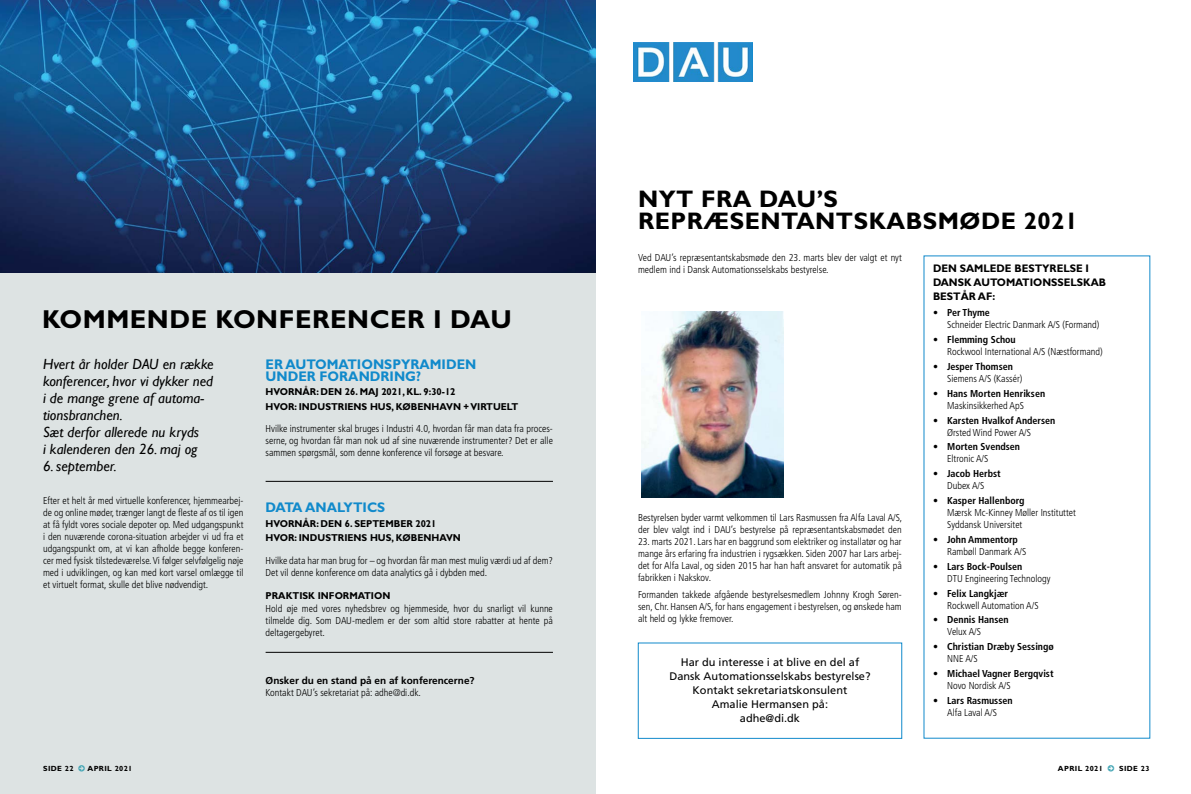
<style>
.page{position:relative;width:1191px;height:794px;background:#fff}
.page>*{position:absolute;margin:0;border:0;box-sizing:border-box;transform-origin:0 0}
.t1{font:700 26px "Gill Sans";letter-spacing:.02em;color:#000}
.t2{font:700 24px/22px "Gill Sans";letter-spacing:.02em;color:#000}
.t3{font:italic 14.7px/17px "Gill Sans";color:#000}
.t4{font:700 14px/12px "Gill Sans";color:#118acb;scale:.95 1}
.t5{font:11px/14px "Frutiger";color:#000;text-align:center}
.t6{font:700 11px/14px "Gill Sans";color:#000;scale:.95 1}
.t7{font:300 condensed 10px/12px "Frutiger";color:#000}
.t8{font:700 condensed 10px/12px "Frutiger";color:#000}
.t9{font:700 10px/14.8px "Gill Sans";color:#000;scale:.95 1}
.t10{font:700 10px "Frutiger";color:#000}
.t11{font:700 7.5px "Gill Sans";letter-spacing:.05em;color:#000}
.s1{font-weight:400}
.s2{font-weight:700}
.s3{font-weight:300}
</style>
<div class="page">
<div style="left:0;top:272px;width:595px;height:522px;background:#dde3e3"></div>
<img style="left:0;top:0;width:595px;height:272px">
<img style="left:641px;top:312px;width:142px;height:185px">
<div style="left:638px;top:642px;width:264px;height:97px;background:#fff;border:1px solid #118acb"></div>
<img style="left:633px;top:43px;width:119px;height:38px">
<hr style="left:266px;top:481px;width:287px;height:1px;background:#000">
<hr style="left:266px;top:652px;width:287px;height:1px;background:#000">
<h1 class="t1" style="left:42px;top:303px;width:471px">KOMMENDE KONFERENCER I DAU</h1>
<h3 class="t3" style="left:43px;top:356px;width:172px">Hvert år holder DAU en række konferencer, hvor vi dykker ned i de mange grene af automa&shy;tionsbranchen.<br>Sæt derfor allerede nu kryds<br>i kalenderen den 26. maj og</h3>
<h3 class="t3" style="left:43px;top:458px;width:75px">6. september.</h3>
<p class="t7" style="left:43px;top:495px;width:202px;text-align:justify">Efter et helt år med virtuelle konferencer, hjemmearbej&shy;de og online møder, trænger langt de fleste af os til igen at få fyldt vores sociale depoter op. Med udgangspunkt i den nuværende corona-situation arbejder vi ud fra et udgangspunkt om, at vi kan afholde begge konferen&shy;cer med fysisk tilstedeværelse. Vi følger selvfølgelig nøje med i udviklingen, og kan med kort varsel omlægge til et virtuelt format, skulle det blive nødvendigt.</p>
<h3 class="t4" style="left:266px;top:357px;width:223px">ER AUTOMATIONSPYRAMIDEN<br>UNDER FORANDRING?</h3>
<p class="t9" style="left:266px;top:384px;width:268px">HVORNÅR: DEN 26. MAJ 2021, KL. 9:30-12<br>HVOR: INDUSTRIENS HUS, KØBENHAVN + VIRTUELT</p>
<p class="t7" style="left:266px;top:423px;width:289px;text-align:justify">Hvilke instrumenter skal bruges i Industri 4.0, hvordan får man data fra proces&shy;serne, og hvordan får man nok ud af sine nuværende instrumenter? Det er alle sammen spørgsmål, som denne konference vil forsøge at besvare.</p>
<h3 class="t4" style="left:266px;top:501px;width:127px">DATA ANALYTICS</h3>
<p class="t9" style="left:266px;top:515px;width:207px">HVORNÅR: DEN 6. SEPTEMBER 2021<br>HVOR: INDUSTRIENS HUS, KØBENHAVN</p>
<p class="t7" style="left:266px;top:555px;width:289px">Hvilke data har man brug for – og hvordan får man mest mulig værdi ud af dem?<br>Det vil denne konference om data analytics gå i dybden med.</p>
<p class="t9" style="left:266px;top:588px;width:133px">PRAKTISK INFORMATION</p>
<p class="t7" style="left:266px;top:603px;width:289px;text-align:justify">Hold øje med vores nyhedsbrev og hjemmeside, hvor du snarligt vil kunne tilmelde dig. Som DAU-medlem er der som altid store rabatter at hente på deltagergebyret.</p>
<p class="t10" style="left:266px;top:675px;width:210px">Ønsker du en stand på en af konferencerne?</p>
<p class="t7" style="left:266px;top:687px;width:157px">Kontakt DAU’s sekretariat på: adhe@di.dk.</p>
<h2 class="t2" style="left:638px;top:188px;width:441px">NYT FRA DAU’S<br>REPRÆSENTANTSKABSMØDE 2021</h2>
<p class="t7" style="left:638px;top:252px;width:265px">Ved DAU’s repræsentantskabsmøde den 23. marts blev der valgt et nyt medlem ind i Dansk Automationsselskabs bestyrelse.</p>
<p class="t6" style="left:933px;top:261px;width:184px">DEN SAMLEDE BESTYRELSE I<br>DANSK AUTOMATIONSSELSKAB<br>BESTÅR AF:</p>
<p class="t7" style="left:947px;top:307px;width:154px;text-indent:-14px"><span class="s1">•</span> <span class="s2">Per Thyme<br></span>Schneider Electric Danmark A/S (Formand)</p>
<p class="t7" style="left:947px;top:334px;width:157px;text-indent:-14px">• <span class="s2">Flemming Schou<br></span>Rockwool International A/S (Næstformand)</p>
<p class="t7" style="left:947px;top:360px;width:77px;text-indent:-14px">• <span class="s2">Jesper Thomsen<br></span>Siemens A/S (Kassér)</p>
<p class="t7" style="left:947px;top:387px;width:100px;text-indent:-14px">• <span class="s2">Hans Morten Henriksen<br></span>Maskinsikkerhed ApS</p>
<p class="t8" style="left:947px;top:414px;width:110px;text-indent:-14px"><span class="s3">•</span> Karsten Hvalkof Andersen<br><span class="s3">Ørsted Wind Power A/S</span></p>
<p class="t8" style="left:947px;top:441px;width:74px;text-indent:-14px"><span class="s3">•</span> Morten Svendsen<br><span class="s3">Eltronic A/S</span></p>
<p class="t8" style="left:933px;top:468px;width:69px;text-align:center"><span class="s3">•</span> Jacob Herbst<br><span class="s3">Dubex A/S</span></p>
<p class="t7" style="left:947px;top:495px;width:130px;text-indent:-14px">• <span class="s2">Kasper Hallenborg<br></span>Mærsk Mc-Kinney Møller Instituttet<br>Syddansk Universitet</p>
<p class="t7" style="left:947px;top:533px;width:81px;text-indent:-14px">• <span class="s2">John Ammentorp<br></span>Rambøll Danmark A/S</p>
<p class="t7" style="left:947px;top:560px;width:105px;text-indent:-14px">• <span class="s2">Lars Bock-Poulsen<br></span>DTU Engineering Technology</p>
<p class="t7" style="left:947px;top:587px;width:93px;text-indent:-14px">• <span class="s2">Felix Langkjær<br></span>Rockwell Automation A/S</p>
<p class="t8" style="left:947px;top:614px;width:63px;text-indent:-14px"><span class="s3">•</span> Dennis Hansen<br><span class="s3">Velux A/S</span></p>
<p class="t8" style="left:947px;top:641px;width:108px;text-indent:-14px"><span class="s3">•</span> Christian Dræby Sessingø<br><span class="s3">NNE A/S</span></p>
<p class="t8" style="left:947px;top:667px;width:108px;text-indent:-14px"><span class="s3">•</span> Michael Vagner Bergqvist<br><span class="s3">Novo Nordisk A/S</span></p>
<p class="t7" style="left:933px;top:694px;width:81px;text-align:center">• <span class="s2">Lars Rasmussen<br></span>Alfa Laval A/S</p>
<p class="t7" style="left:638px;top:511px;width:265px">Bestyrelsen byder varmt velkommen til Lars Rasmussen fra Alfa Laval A/S, der blev valgt ind i DAU’s bestyrelse på repræsentantskabsmødet den</p>
<p class="t7" style="left:638px;top:535px;width:265px;text-align:justify">23. marts 2021. Lars har en baggrund som elektriker og installatør og har mange års erfaring fra industrien i rygsækken. Siden 2007 har Lars arbej&shy;det for Alfa Laval, og siden 2015 har han haft ansvaret for automatik på fabrikken i Nakskov.</p>
<p class="t7" style="left:638px;top:589px;width:265px;text-align:justify">Formanden takkede afgående bestyrelsesmedlem Johnny Krogh Søren&shy;sen, Chr. Hansen A/S, for hans engagement i bestyrelsen, og ønskede ham alt held og lykke fremover.</p>
<p class="t5" style="left:669px;top:655px;width:203px">Har du interesse i at blive en del af<br>Dansk Automationsselskabs bestyrelse?<br>Kontakt sekretariatskonsulent<br>Amalie Hermansen på:<br>adhe@di.dk</p>
<p class="t11" style="left:43px;top:764px;width:32px">SIDE 22</p>
<p class="t11" style="left:87px;top:764px;width:46px">APRIL 2021</p>
<p class="t11" style="left:1058px;top:764px;width:46px">APRIL 2021</p>
<p class="t11" style="left:1119px;top:764px;width:32px">SIDE 23</p>
</div>
